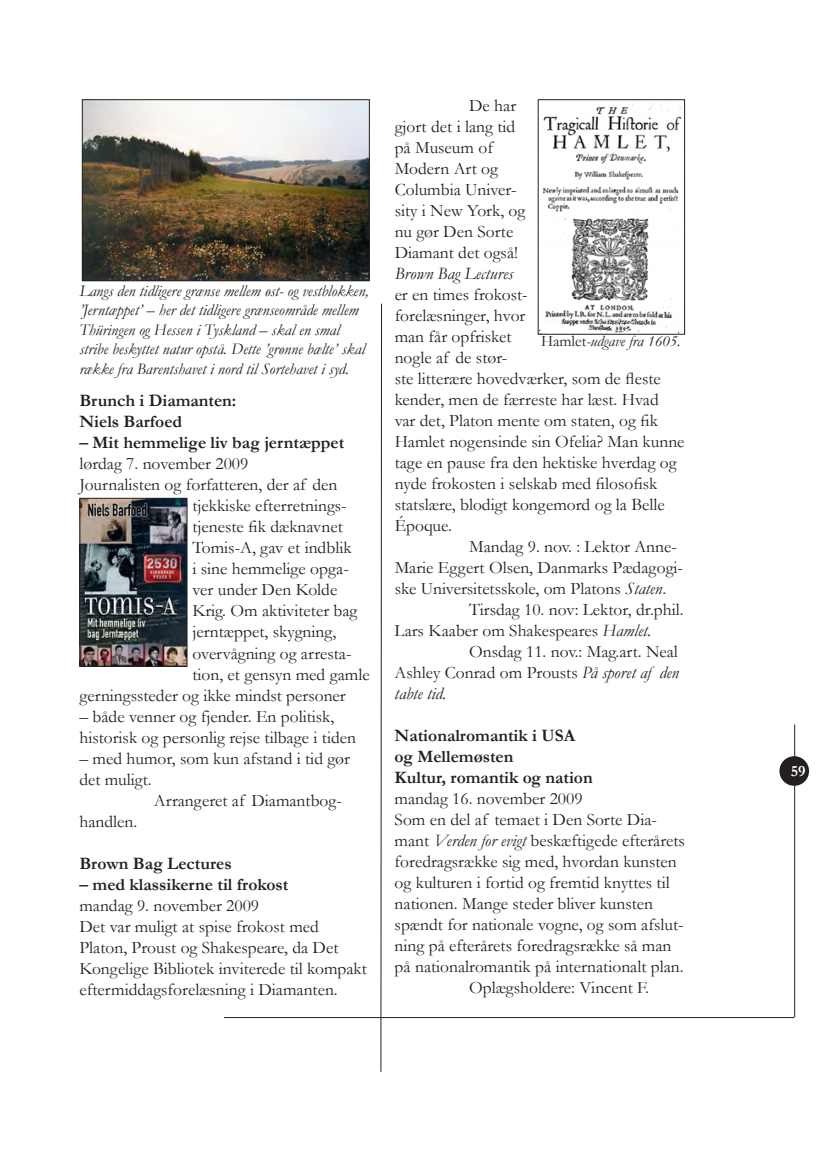
<style>
.page{position:relative;width:834px;height:1176px;background:#fff}
.page>*{position:absolute;margin:0;border:0;box-sizing:border-box;transform-origin:0 0}
.almindelig_tekst_ude{font:17.5px/21px "Garamond";color:#231f20}
.Almindelig_tekst_med{font:17.5px/21px "Garamond";color:#231f20}
.almindelig_tekst_ude-2{font:700 17.5px "Garamond";color:#231f20}
.Slutnotetekst{font:italic 16.28px/19.4px "Garamond";color:#231f20}
.Slutnotetekst-2{font:italic 15.75px "Garamond";color:#231f20}
.t1{font:700 15.75px "Garamond";color:#fff}
.s1{font-style:italic}
.s2{font-style:normal}
</style>
<div class="page">
<hr style="left:224px;top:1017px;width:570px;height:1px;background:#231f20">
<hr style="left:794px;top:724px;width:1px;height:293px;background:#231f20">
<div style="left:780px;top:757px;width:28px;height:28px;background:#231f20;border-radius:50%"></div>
<div style="left:779px;top:756px;width:29px;height:30px;border:2px solid #231f20;border-radius:50%"></div>
<svg style="left:380px;top:303px;width:2px;height:769px;background:#908e8e"></svg>
<img style="left:539px;top:104px;width:143px;height:229px">
<div style="left:537px;top:99px;width:148px;height:236px;border:1px solid #231f20"></div>
<img style="left:84px;top:101px;width:284px;height:178px">
<div style="left:82px;top:99px;width:288px;height:182px;border:1px solid #231f20"></div>
<img style="left:81px;top:500px;width:104px;height:165px">
<div style="left:79px;top:498px;width:108px;height:169px;border:1px solid #231f20"></div>
<p class="Slutnotetekst" style="left:79px;top:281px;width:291px">Langs den tidligere grænse mellem øst- og vest-blok- ken, ’Jerntæppet’ – her det tidligere grænseområde mellem Thüringen og Hessen i Tyskland – skal en smal stribe beskyttet natur opstå. Dette ’grønne bælte’ skal række fra Barentshavet i nord til Sortehavet i syd.</p>
<p class="almindelig_tekst_ude-2" style="left:79px;top:389px;width:158px">Brunch i Diamanten:</p>
<p class="almindelig_tekst_ude-2" style="left:79px;top:410px;width:104px">Niels Barfoed</p>
<p class="almindelig_tekst_ude-2" style="left:79px;top:431px;width:266px">– Mit hemmelige liv bag jerntæppet</p>
<p class="almindelig_tekst_ude" style="left:79px;top:453px;width:170px">lørdag 7. november 2009</p>
<p class="almindelig_tekst_ude" style="left:79px;top:474px;width:259px">Journalisten og forfatteren, der af den</p>
<p class="almindelig_tekst_ude" style="left:192px;top:495px;width:156px">tjekkiske efterretnings-</p>
<p class="almindelig_tekst_ude" style="left:192px;top:516px;width:152px">tjeneste fik dæknavnet</p>
<p class="almindelig_tekst_ude" style="left:192px;top:537px;width:161px">Tomis-A, gav et indblik</p>
<p class="almindelig_tekst_ude" style="left:192px;top:558px;width:158px">i sine hemmelige opga-</p>
<p class="almindelig_tekst_ude" style="left:192px;top:579px;width:146px">ver under Den Kolde</p>
<p class="almindelig_tekst_ude" style="left:192px;top:600px;width:166px">Krig. Om aktiviteter bag</p>
<p class="almindelig_tekst_ude" style="left:192px;top:621px;width:145px">jerntæppet, skygning,</p>
<p class="almindelig_tekst_ude" style="left:192px;top:642px;width:160px">overvågning og arresta-</p>
<p class="almindelig_tekst_ude" style="left:192px;top:663px;width:179px">tion, et gensyn med gamle</p>
<p class="almindelig_tekst_ude" style="left:79px;top:684px;width:268px">gernings- steder og ikke mindst personer</p>
<p class="almindelig_tekst_ude" style="left:79px;top:705px;width:278px">– både venner og fjender. En politisk, historisk og personlig rejse tilbage i tiden</p>
<p class="almindelig_tekst_ude" style="left:79px;top:747px;width:272px">– med humor, som kun afstand i tid gør det muligt.</p>
<p class="Almindelig_tekst_med" style="left:154px;top:789px;width:189px">Arrangeret af Diamantbog-</p>
<p class="Almindelig_tekst_med" style="left:79px;top:810px;width:59px">handlen.</p>
<p class="almindelig_tekst_ude-2" style="left:79px;top:851px;width:154px">Brown Bag Lectures</p>
<p class="almindelig_tekst_ude-2" style="left:79px;top:872px;width:210px">– med klassikerne til frokost</p>
<p class="almindelig_tekst_ude" style="left:79px;top:894px;width:181px">mandag 9. november 2009</p>
<p class="almindelig_tekst_ude" style="left:79px;top:915px;width:289px">Det var muligt at spise frokost med Platon, Proust og Shakespeare, da Det Kongelige Bibliotek inviterede til kompakt eftermiddagsforelæsning i Diamanten.</p>
<p class="Almindelig_tekst_med" style="left:394px;top:94px;width:291px;text-indent:74px">De har<br>gjort det i lang tid<br>på Museum of<br>Modern Art og<br>Columbia Univer-<br>sity i New York, og<br>nu gør Den Sorte<br>Diamant det også!<br><span class="s1">Brown Bag Lectures<br></span>er en times frokost-<br>forelæsninger, hvor<br>man får opfrisket<br>nogle af de stør-<br>ste litterære hovedværker, som de fleste kender, men de færreste har læst. Hvad<br>var det, Platon mente om staten, og fik<br>Hamlet nogensinde sin Ofelia? Man kunne tage en pause fra den hektiske hverdag og nyde frokosten i selskab med filosofisk statslære, blodigt kongemord og la Belle<br>Époque.</p>
<p class="Almindelig_tekst_med" style="left:394px;top:535px;width:290px;text-indent:74px">Mandag 9. nov. : Lektor Anne-<br>Marie Eggert Olsen, Danmarks Pædagogi&shy;ske Universitetsskole, om Platons <span class="s1">Staten</span>.</p>
<p class="Almindelig_tekst_med" style="left:394px;top:598px;width:290px;text-indent:74px">Tirsdag 10. nov: Lektor, dr.phil.<br>Lars Kaaber om Shakespeares <span class="s1">Hamlet.</span></p>
<p class="Almindelig_tekst_med" style="left:394px;top:640px;width:286px;text-align:justify;text-indent:74px">Onsdag 11. nov.: Mag.art. Neal Ashley Conrad om Prousts <span class="s1">På sporet af den tabte tid.</span></p>
<p class="almindelig_tekst_ude-2" style="left:394px;top:723px;width:182px">Nationalromantik i USA</p>
<p class="almindelig_tekst_ude-2" style="left:394px;top:744px;width:120px">og Mellemøsten</p>
<p class="almindelig_tekst_ude-2" style="left:394px;top:765px;width:199px">Kultur, romantik og nation</p>
<p class="almindelig_tekst_ude" style="left:394px;top:787px;width:189px">mandag 16. november 2009</p>
<p class="almindelig_tekst_ude" style="left:394px;top:808px;width:292px">Som en del af temaet i Den Sorte Dia&shy;mant <span class="s1">Verden for evigt</span> beskæftigede efterårets foredragsrække sig med, hvordan kunsten og kulturen i fortid og fremtid knyttes til nationen. Mange steder bliver kunsten spændt for nationale vogne, og som afslut&shy;ning på efterårets foredragsrække så man på nationalromantik på internationalt plan.</p>
<p class="Almindelig_tekst_med" style="left:469px;top:976px;width:181px">Oplægsholdere: Vincent F.</p>
<p class="Slutnotetekst-2" style="left:541px;top:331px;width:141px"><span class="s2">Hamlet</span>-udgave fra 1605.</p>
<p class="t1" style="left:790px;top:760px;width:16px">59</p>
</div>
